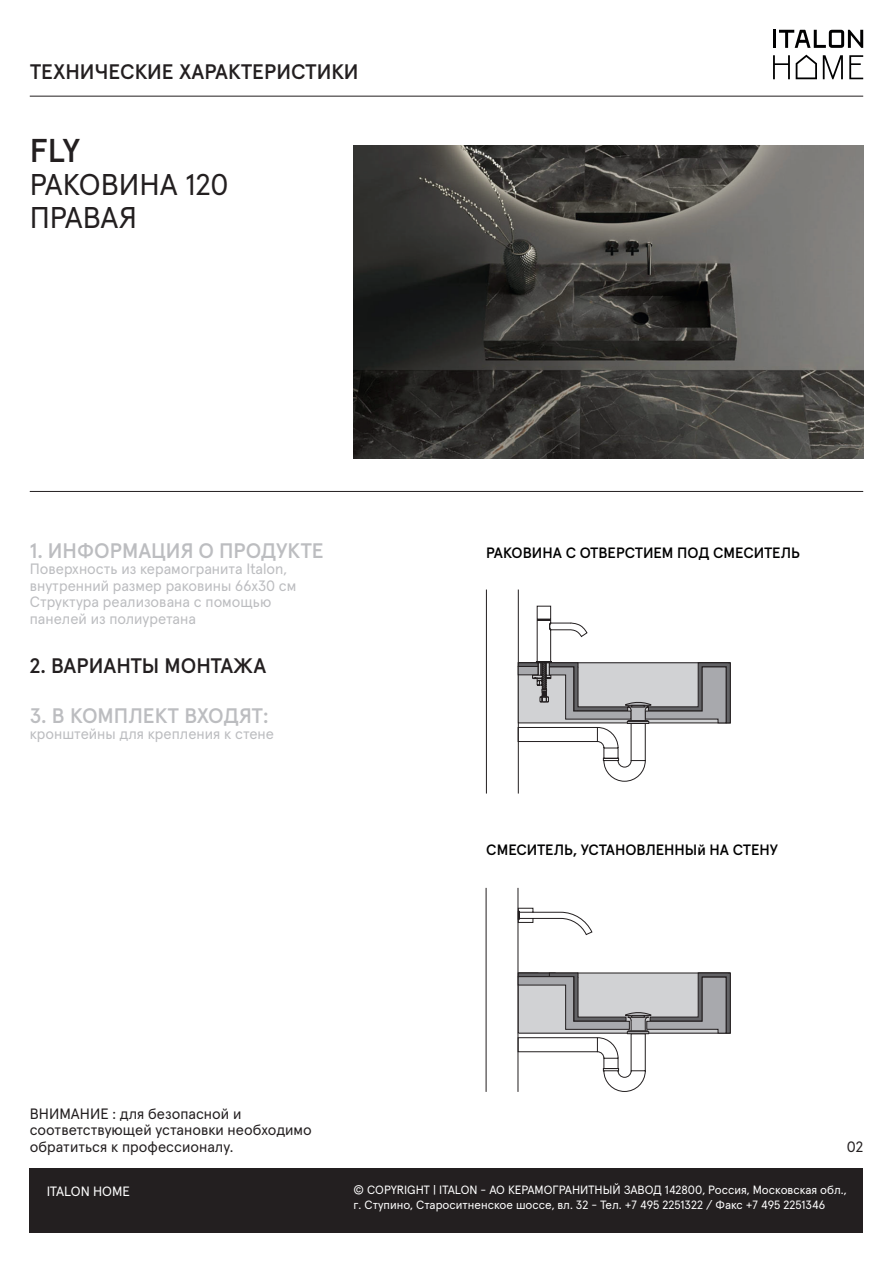
<style>
.page{position:relative;width:893px;height:1263px;background:#fff}
.page>*{position:absolute;margin:0;border:0;box-sizing:border-box;transform-origin:0 0}
.t1{font:500 33px "Apercu Pro";color:#231f20}
.t2{font:30px/33px "Apercu Pro";color:#231f20}
.t3{font:500 21px "Apercu Pro";color:#231f20}
.t4{font:500 21px "Apercu Pro";color:#bcbdc0}
.t5{font:15px/16.5px "Apercu Pro";color:#bcbdc0}
.t6{font:15px/16.5px "Apercu Pro";color:#231f20}
.t7{font:500 15px "Apercu Pro";color:#000001}
.t8{font:13.5px "Apercu Pro";color:#fff}
.t9{font:12px/15px "Apercu Pro";color:#fff}
</style>
<div class="page">
<hr style="left:30px;top:96px;width:833px;height:1px;background:#231f20">
<hr style="left:30px;top:491px;width:833px;height:1px;background:#231f20">
<svg style="left:779px;top:30px;width:84px;height:18px"></svg>
<hr style="left:773px;top:30px;width:3px;height:18px;background:#000001">
<svg style="left:773px;top:55px;width:17px;height:24px"></svg>
<svg style="left:849px;top:55px;width:14px;height:24px"></svg>
<svg style="left:823px;top:55px;width:20px;height:24px"></svg>
<svg style="left:796px;top:55px;width:21px;height:24px"></svg>
<div style="left:30px;top:1168px;width:833px;height:65px;background:#231f20"></div>
<img style="left:353px;top:145px;width:510px;height:314px">
<hr style="left:486px;top:888px;width:1px;height:204px;background:#231f20">
<hr style="left:518px;top:888px;width:1px;height:204px;background:#231f20">
<hr style="left:486px;top:589px;width:1px;height:204px;background:#231f20">
<hr style="left:518px;top:589px;width:1px;height:204px;background:#231f20">
<svg style="left:518px;top:606px;width:212px;height:175px"></svg>
<svg style="left:518px;top:908px;width:74px;height:27px"></svg>
<svg style="left:518px;top:973px;width:213px;height:119px"></svg>
<h3 class="t3" style="left:30px;top:56px;width:330px">ТЕХНИЧЕСКИЕ ХАРАКТЕРИСТИКИ</h3>
<h1 class="t1" style="left:30px;top:125px;width:52px">FLY</h1>
<h2 class="t2" style="left:30px;top:165px;width:200px">РАКОВИНА 120<br>ПРАВАЯ</h2>
<h3 class="t4" style="left:30px;top:534px;width:295px">1. ИНФОРМАЦИЯ О ПРОДУКТЕ</h3>
<p class="t5" style="left:30px;top:560px;width:268px">Поверхность из керамогранита Italon, внутренний размер раковины 66x30 см Структура реализована с помощью панелей из полиуретана</p>
<h3 class="t3" style="left:30px;top:650px;width:238px">2. ВАРИАНТЫ МОНТАЖА</h3>
<h3 class="t4" style="left:30px;top:699px;width:240px">3. В КОМПЛЕКТ ВХОДЯТ:</h3>
<p class="t5" style="left:30px;top:725px;width:246px">кронштейны для крепления к стене</p>
<p class="t6" style="left:30px;top:1104px;width:284px">ВНИМАНИЕ : для безопасной и соответствующей установки необходимо обратиться к профессионалу.</p>
<p class="t7" style="left:486px;top:541px;width:315px">РАКОВИНА С ОТВЕРСТИЕМ ПОД СМЕСИТЕЛЬ</p>
<p class="t7" style="left:486px;top:838px;width:293px">СМЕСИТЕЛЬ, УСТАНОВЛЕННЫй НА СТЕНУ</p>
<p class="t6" style="left:847px;top:1137px;width:18px">02</p>
<p class="t8" style="left:47px;top:1180px;width:85px">ITALON HOME</p>
<p class="t9" style="left:353px;top:1182px;width:495px">© COPYRIGHT | ITALON - АО КЕРАМОГРАНИТНЫЙ ЗАВОД 142800, Россия, Московская обл., г. Ступино, Староcитненское шоссе, вл. 32 - Тел. +7 495 2251322 / Факс +7 495 2251346</p>
</div>
